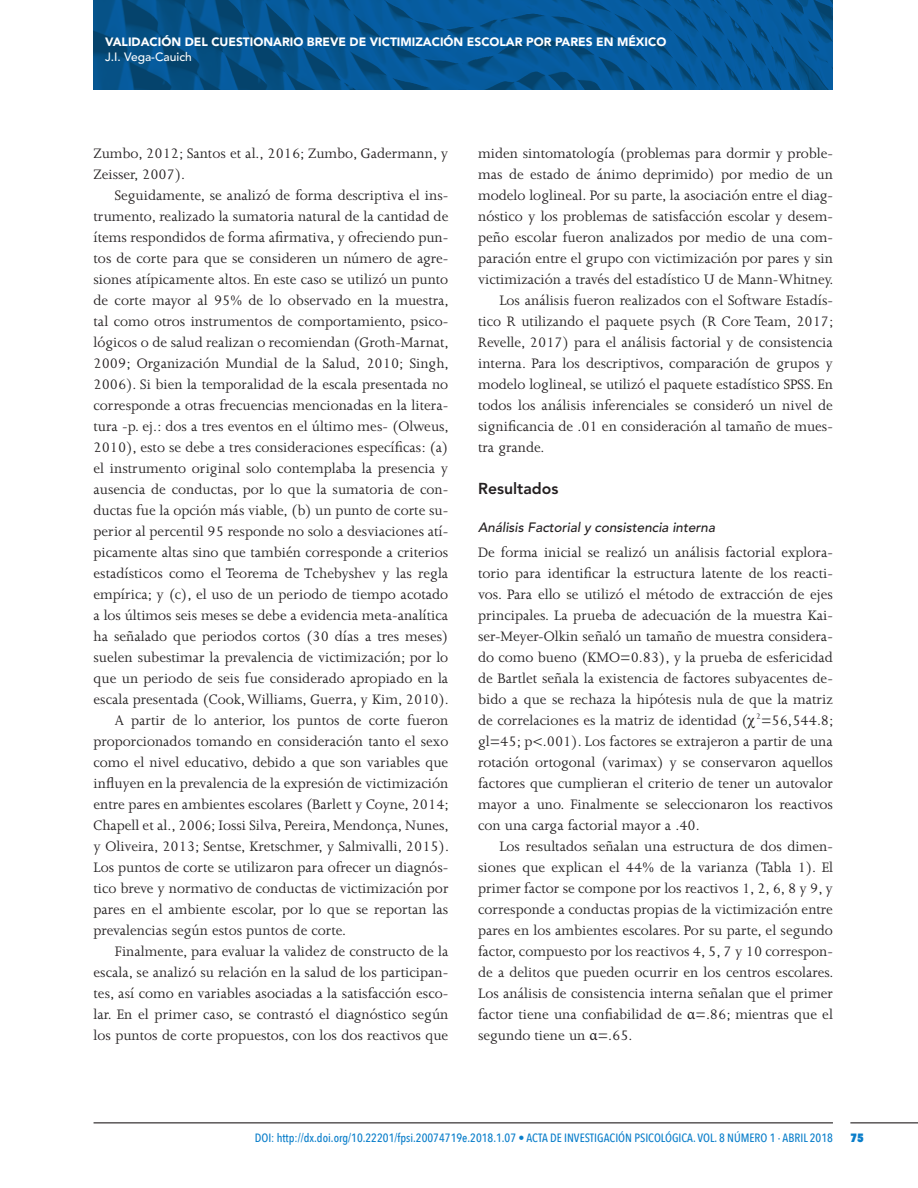
<style>
.page{position:relative;width:918px;height:1188px;background:#fff}
.page>*{position:absolute;margin:0;border:0;box-sizing:border-box;transform-origin:0 0}
.t1{font:15.75px/21px "Joanna MT Std";color:#231f20;text-align:justify}
.t2{font:800 15.75px "Avenir LT Std";color:#231f20}
.t3{font:italic 500 13.5px "Avenir LT Std";color:#231f20}
.t4{font:500 12px "Avenir Next Condensed";color:#0a7eca}
.t5{font:900 12px "Avenir LT Std";color:#fff}
.t6{font:500 12px "Avenir LT Std";color:#fff}
.t7{font:800 12px "Avenir Next Condensed";color:#0a7eca}
.s1{font-family:"Minion Pro"}
</style>
<div class="page">
<img style="left:94px;top:0;width:739px;height:90px">
<hr style="left:94px;top:1122px;width:739px;height:1px;background:#231f20">
<hr style="left:850px;top:1122px;width:68px;height:1px;background:#231f20">
<p class="t5" style="left:105px;top:35px;width:563px">VALIDACIÓN DEL CUESTIONARIO BREVE DE VICTIMIZACIÓN ESCOLAR POR PARES EN MÉXICO</p>
<p class="t6" style="left:105px;top:50px;width:88px">J.I. Vega-Cauich</p>
<p class="t1" style="left:94px;top:143px;width:356px">Zumbo, 2012; Santos et al., 2016; Zumbo, Gadermann, y<br>Zeisser, 2007).</p>
<p class="t1" style="left:115px;top:185px;width:335px">Seguidamente, se analizó de forma descriptiva el ins-</p>
<p class="t1" style="left:94px;top:206px;width:356px">trumento, realizado la sumatoria natural de la cantidad de</p>
<p class="t1" style="left:94px;top:227px;width:356px">ítems respondidos de forma afirmativa, y ofreciendo pun-</p>
<p class="t1" style="left:94px;top:248px;width:356px">tos de corte para que se consideren un número de agre-</p>
<p class="t1" style="left:94px;top:269px;width:356px">siones atípicamente altos. En este caso se utilizó un punto</p>
<p class="t1" style="left:94px;top:290px;width:357px">de corte mayor al 95% de lo observado en la muestra,</p>
<p class="t1" style="left:94px;top:311px;width:356px">tal como otros instrumentos de comportamiento, psico-</p>
<p class="t1" style="left:94px;top:332px;width:357px">lógicos o de salud realizan o recomiendan (Groth-Marnat,</p>
<p class="t1" style="left:94px;top:353px;width:357px">2009; Organización Mundial de la Salud, 2010; Singh,</p>
<p class="t1" style="left:94px;top:374px;width:356px">2006). Si bien la temporalidad de la escala presentada no</p>
<p class="t1" style="left:94px;top:395px;width:356px">corresponde a otras frecuencias mencionadas en la litera-</p>
<p class="t1" style="left:94px;top:416px;width:357px">tura -p. ej.: dos a tres eventos en el último mes- (Olweus,</p>
<p class="t1" style="left:94px;top:437px;width:356px">2010), esto se debe a tres consideraciones específicas: (a)</p>
<p class="t1" style="left:94px;top:458px;width:356px">el instrumento original solo contemplaba la presencia y</p>
<p class="t1" style="left:94px;top:479px;width:356px">ausencia de conductas, por lo que la sumatoria de con-</p>
<p class="t1" style="left:94px;top:500px;width:356px">ductas fue la opción más viable, (b) un punto de corte su-</p>
<p class="t1" style="left:94px;top:521px;width:356px">perior al percentil 95 responde no solo a desviaciones atí-</p>
<p class="t1" style="left:94px;top:542px;width:356px">picamente altas sino que también corresponde a criterios</p>
<p class="t1" style="left:94px;top:563px;width:356px">estadísticos como el Teorema de Tchebyshev y las regla</p>
<p class="t1" style="left:94px;top:584px;width:356px">empírica; y (c), el uso de un periodo de tiempo acotado</p>
<p class="t1" style="left:94px;top:605px;width:356px">a los últimos seis meses se debe a evidencia meta-analítica</p>
<p class="t1" style="left:94px;top:626px;width:356px">ha señalado que periodos cortos (30 días a tres meses)</p>
<p class="t1" style="left:94px;top:647px;width:356px">suelen subestimar la prevalencia de victimización; por lo</p>
<p class="t1" style="left:94px;top:668px;width:356px">que un periodo de seis fue considerado apropiado en la</p>
<p class="t1" style="left:94px;top:689px;width:357px">escala presentada (Cook, Williams, Guerra, y Kim, 2010).</p>
<p class="t1" style="left:115px;top:710px;width:335px">A partir de lo anterior, los puntos de corte fueron</p>
<p class="t1" style="left:94px;top:731px;width:356px">proporcionados tomando en consideración tanto el sexo</p>
<p class="t1" style="left:94px;top:752px;width:356px">como el nivel educativo, debido a que son variables que</p>
<p class="t1" style="left:94px;top:773px;width:356px">influyen en la prevalencia de la expresión de victimización</p>
<p class="t1" style="left:94px;top:794px;width:357px">entre pares en ambientes escolares (Barlett y Coyne, 2014;</p>
<p class="t1" style="left:94px;top:815px;width:357px">Chapell et al., 2006; Iossi Silva, Pereira, Mendonça, Nunes,</p>
<p class="t1" style="left:94px;top:836px;width:357px">y Oliveira, 2013; Sentse, Kretschmer, y Salmivalli, 2015).</p>
<p class="t1" style="left:94px;top:857px;width:356px">Los puntos de corte se utilizaron para ofrecer un diagnós-</p>
<p class="t1" style="left:94px;top:878px;width:356px">tico breve y normativo de conductas de victimización por</p>
<p class="t1" style="left:94px;top:899px;width:356px">pares en el ambiente escolar, por lo que se reportan las</p>
<p class="t1" style="left:94px;top:920px;width:254px">prevalencias según estos puntos de corte.</p>
<p class="t1" style="left:115px;top:941px;width:335px">Finalmente, para evaluar la validez de constructo de la</p>
<p class="t1" style="left:94px;top:962px;width:356px">escala, se analizó su relación en la salud de los participan-</p>
<p class="t1" style="left:94px;top:983px;width:356px">tes, así como en variables asociadas a la satisfacción esco-</p>
<p class="t1" style="left:94px;top:1004px;width:356px">lar. En el primer caso, se contrastó el diagnóstico según</p>
<p class="t1" style="left:94px;top:1025px;width:356px">los puntos de corte propuestos, con los dos reactivos que</p>
<p class="t1" style="left:478px;top:143px;width:356px">miden sintomatología (problemas para dormir y proble-</p>
<p class="t1" style="left:478px;top:164px;width:356px">mas de estado de ánimo deprimido) por medio de un</p>
<p class="t1" style="left:478px;top:185px;width:356px">modelo loglineal. Por su parte, la asociación entre el diag-</p>
<p class="t1" style="left:478px;top:206px;width:356px">nóstico y los problemas de satisfacción escolar y desem-</p>
<p class="t1" style="left:478px;top:227px;width:356px">peño escolar fueron analizados por medio de una com-</p>
<p class="t1" style="left:478px;top:248px;width:356px">paración entre el grupo con victimización por pares y sin</p>
<p class="t1" style="left:478px;top:269px;width:357px">victimización a través del estadístico U de Mann-Whitney.</p>
<p class="t1" style="left:499px;top:290px;width:335px">Los análisis fueron realizados con el Software Estadís-</p>
<p class="t1" style="left:478px;top:311px;width:357px">tico R utilizando el paquete psych (R Core Team, 2017;</p>
<p class="t1" style="left:478px;top:332px;width:356px">Revelle, 2017) para el análisis factorial y de consistencia</p>
<p class="t1" style="left:478px;top:353px;width:356px">interna. Para los descriptivos, comparación de grupos y</p>
<p class="t1" style="left:478px;top:374px;width:356px">modelo loglineal, se utilizó el paquete estadístico SPSS. En</p>
<p class="t1" style="left:478px;top:395px;width:356px">todos los análisis inferenciales se consideró un nivel de</p>
<p class="t1" style="left:478px;top:416px;width:356px">significancia de .01 en consideración al tamaño de mues-</p>
<p class="t1" style="left:478px;top:437px;width:68px">tra grande.</p>
<p class="t2" style="left:478px;top:479px;width:82px">Resultados</p>
<p class="t3" style="left:478px;top:520px;width:239px">Análisis Factorial y consistencia interna</p>
<p class="t1" style="left:478px;top:542px;width:357px">De forma inicial se realizó un análisis factorial explora&shy;torio para identificar la estructura latente de los reacti&shy;vos. Para ello se utilizó el método de extracción de ejes principales. La prueba de adecuación de la muestra Kai&shy;ser-Meyer-Olkin señaló un tamaño de muestra considera&shy;do como bueno (KMO=0.83), y la prueba de esfericidad de Bartlet señala la existencia de factores subyacentes de&shy;bido a que se rechaza la hipótesis nula de que la matriz de correlaciones es la matriz de identidad ( <sup>2</sup>=56,544.8; gl=45; p&lt;.001). Los factores se extrajeron a partir de una rotación ortogonal (varimax) y se conservaron aquellos factores que cumplieran el criterio de tener un autovalor mayor a uno. Finalmente se seleccionaron los reactivos con una carga factorial mayor a .40.</p>
<p class="t1" style="left:478px;top:836px;width:357px;text-indent:21px">Los resultados señalan una estructura de dos dimen&shy;siones que explican el 44% de la varianza (Tabla 1). El primer factor se compone por los reactivos 1, 2, 6, 8 y 9, y corresponde a conductas propias de la victimización entre pares en los ambientes escolares. Por su parte, el segundo factor, compuesto por los reactivos 4, 5, 7 y 10 correspon&shy;de a delitos que pueden ocurrir en los centros escolares.<br>Los análisis de consistencia interna señalan que el primer factor tiene una confiabilidad de <span class="s1">α</span>=.86; mientras que el segundo tiene un <span class="s1">α</span>=.65.</p>
<p class="t4" style="left:255px;top:1130px;width:580px">DOI: http://dx.doi.org/10.22201/fpsi.20074719e.2018.1.07 • ACTA DE INVESTIGACIÓN PSICOLÓGICA. VOL. 8 NÚMERO 1 · ABRIL 2018</p>
<p class="t7" style="left:850px;top:1130px;width:15px">75</p>
</div>
